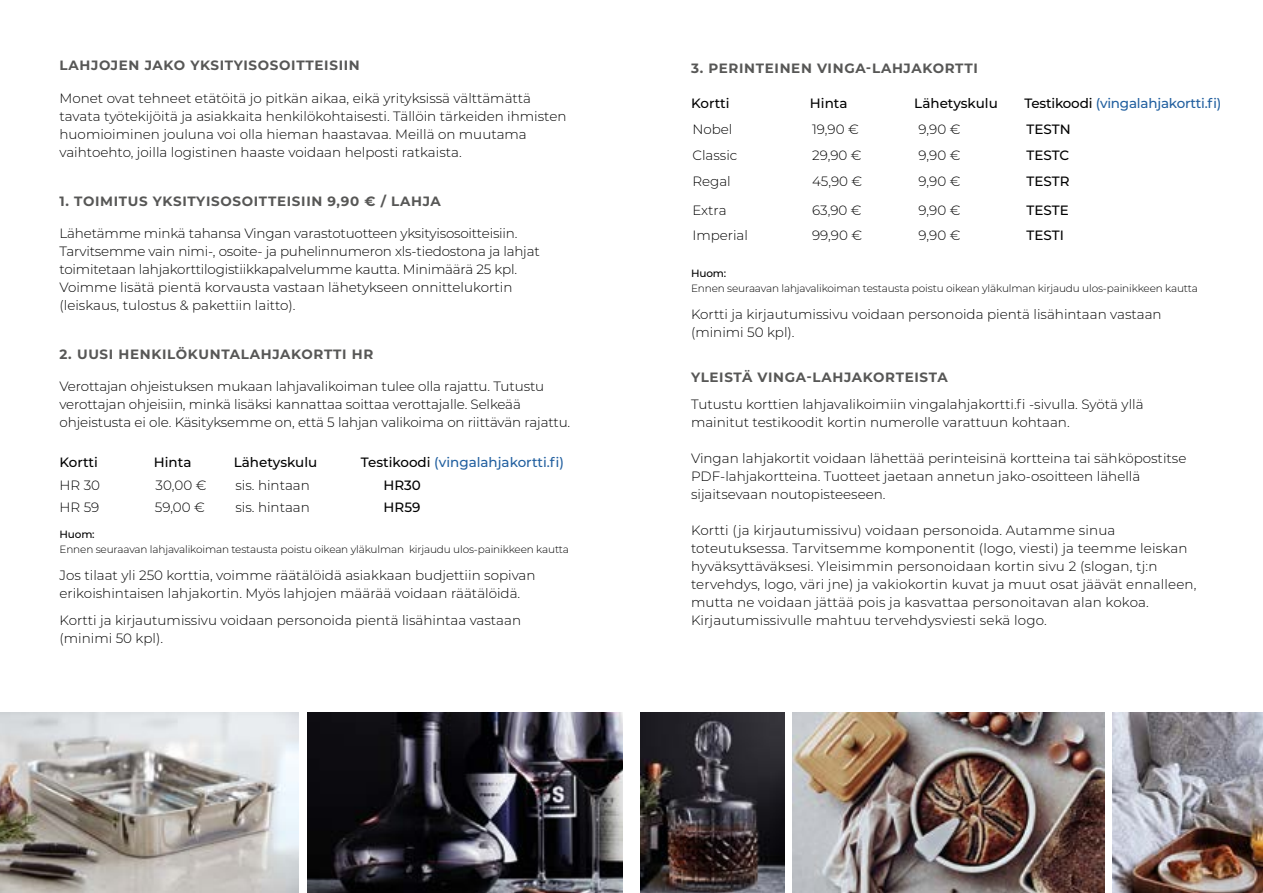
<style>
.page{position:relative;width:1263px;height:893px;background:#fff}
.page>*{position:absolute;margin:0;border:0;box-sizing:border-box;transform-origin:0 0}
.t1{font:300 13.5px/18px "Montserrat";color:#000}
.t2{font:700 13.5px "Montserrat";letter-spacing:.05em;color:#575756}
.t3{font:500 13.5px "Montserrat";color:#000}
.t4{font:500 13.5px "Montserrat";letter-spacing:-.015em;color:#215f9f}
.t5{font:300 10.5px "Montserrat";letter-spacing:-.015em;color:#000}
.t6{font:500 10.5px "Montserrat";letter-spacing:-.015em;color:#000}
.s1{color:#000}
</style>
<div class="page">
<img style="left:792px;top:713px;width:312px;height:180px">
<img style="left:1112px;top:713px;width:151px;height:180px">
<img style="left:640px;top:713px;width:144px;height:180px">
<img style="left:307px;top:713px;width:316px;height:180px">
<img style="left:0;top:713px;width:299px;height:180px">
<p class="t2" style="left:60px;top:55px;width:302px">LAHJOJEN JAKO YKSITYISOSOITTEISIIN</p>
<p class="t1" style="left:60px;top:89px;width:508px">Monet ovat tehneet etätöitä jo pitkän aikaa, eikä yrityksissä välttämättä tavata työtekijöitä ja asiakkaita henkilökohtaisesti. Tällöin tärkeiden ihmisten huomioiminen jouluna voi olla hieman haastavaa. Meillä on muutama vaihtoehto, joilla logistinen haaste voidaan helposti ratkaista.</p>
<p class="t2" style="left:60px;top:191px;width:383px">1. TOIMITUS YKSITYISOSOITTEISIIN 9,90 € / LAHJA</p>
<p class="t1" style="left:60px;top:224px;width:482px">Lähetämme minkä tahansa Vingan varastotuotteen yksityisosoitteisiin.<br>Tarvitsemme vain nimi-, osoite- ja puhelinnumeron xls-tiedostona ja lahjat toimitetaan lahjakorttilogistiikkapalvelumme kautta. Minimäärä 25 kpl.<br>Voimme lisätä pientä korvausta vastaan lähetykseen onnittelukortin (leiskaus, tulostus &amp; pakettiin laitto).</p>
<p class="t2" style="left:60px;top:344px;width:315px">2. UUSI HENKILÖKUNTALAHJAKORTTI HR</p>
<p class="t1" style="left:60px;top:377px;width:512px">Verottajan ohjeistuksen mukaan lahjavalikoiman tulee olla rajattu. Tutustu verottajan ohjeisiin, minkä lisäksi kannattaa soittaa verottajalle. Selkeää ohjeistusta ei ole. Käsityksemme on, että 5 lahjan valikoima on riittävän rajattu.</p>
<p class="t3" style="left:60px;top:453px;width:40px">Kortti</p>
<p class="t3" style="left:154px;top:453px;width:39px">Hinta</p>
<p class="t3" style="left:234px;top:453px;width:85px">Lähetyskulu</p>
<p class="t4" style="left:361px;top:453px;width:204px"><span class="s1">Testikoodi</span> (vingalahjakortti.fi)</p>
<p class="t1" style="left:60px;top:475px;width:42px">HR 30</p>
<p class="t1" style="left:156px;top:475px;width:52px">30,00 €</p>
<p class="t1" style="left:235px;top:475px;width:76px">sis. hintaan</p>
<p class="t3" style="left:384px;top:475px;width:39px">HR30</p>
<p class="t1" style="left:60px;top:498px;width:41px">HR 59</p>
<p class="t1" style="left:155px;top:498px;width:52px">59,00 €</p>
<p class="t1" style="left:235px;top:498px;width:76px">sis. hintaan</p>
<p class="t3" style="left:384px;top:498px;width:38px">HR59</p>
<p class="t6" style="left:60px;top:527px;width:37px">Huom:</p>
<p class="t5" style="left:60px;top:542px;width:511px">Ennen seuraavan lahjavalikoiman testausta poistu oikean yläkulman kirjaudu ulos-painikkeen kautta</p>
<p class="t1" style="left:60px;top:566px;width:478px">Jos tilaat yli 250 korttia, voimme räätälöidä asiakkaan budjettiin sopivan erikoishintaisen lahjakortin. Myös lahjojen määrää voidaan räätälöidä.</p>
<p class="t1" style="left:60px;top:611px;width:463px">Kortti ja kirjautumissivu voidaan personoida pientä lisähintaa vastaan (minimi 50 kpl).</p>
<p class="t2" style="left:691px;top:58px;width:288px">3. PERINTEINEN VINGA-LAHJAKORTTI</p>
<p class="t3" style="left:691px;top:93px;width:40px">Kortti</p>
<p class="t3" style="left:810px;top:93px;width:39px">Hinta</p>
<p class="t3" style="left:914px;top:93px;width:85px">Lähetyskulu</p>
<p class="t4" style="left:1024px;top:94px;width:198px"><span class="s1">Testikoodi</span> (vingalahjakortti.fi)</p>
<p class="t1" style="left:692px;top:120px;width:42px">Nobel</p>
<p class="t1" style="left:812px;top:120px;width:48px">19,90 €</p>
<p class="t1" style="left:918px;top:120px;width:43px">9,90 €</p>
<p class="t3" style="left:1026px;top:120px;width:46px">TESTN</p>
<p class="t1" style="left:692px;top:146px;width:46px">Classic</p>
<p class="t1" style="left:812px;top:146px;width:51px">29,90 €</p>
<p class="t1" style="left:918px;top:146px;width:43px">9,90 €</p>
<p class="t3" style="left:1026px;top:146px;width:44px">TESTC</p>
<p class="t1" style="left:692px;top:172px;width:40px">Regal</p>
<p class="t1" style="left:812px;top:172px;width:52px">45,90 €</p>
<p class="t1" style="left:918px;top:172px;width:43px">9,90 €</p>
<p class="t3" style="left:1026px;top:172px;width:44px">TESTR</p>
<p class="t1" style="left:692px;top:200px;width:36px">Extra</p>
<p class="t1" style="left:812px;top:200px;width:51px">63,90 €</p>
<p class="t1" style="left:918px;top:200px;width:43px">9,90 €</p>
<p class="t3" style="left:1026px;top:200px;width:44px">TESTE</p>
<p class="t1" style="left:692px;top:226px;width:57px">Imperial</p>
<p class="t1" style="left:812px;top:226px;width:52px">99,90 €</p>
<p class="t1" style="left:918px;top:226px;width:43px">9,90 €</p>
<p class="t3" style="left:1026px;top:226px;width:39px">TESTI</p>
<p class="t6" style="left:691px;top:266px;width:37px">Huom:</p>
<p class="t5" style="left:691px;top:281px;width:508px">Ennen seuraavan lahjavalikoiman testausta poistu oikean yläkulman kirjaudu ulos-painikkeen kautta</p>
<p class="t1" style="left:691px;top:305px;width:472px">Kortti ja kirjautumissivu voidaan personoida pientä lisähintaan vastaan (minimi 50 kpl).</p>
<p class="t2" style="left:691px;top:368px;width:258px">YLEISTÄ VINGA-LAHJAKORTEISTA</p>
<p class="t1" style="left:691px;top:395px;width:454px">Tutustu korttien lahjavalikoimiin vingalahjakortti.fi -sivulla. Syötä yllä mainitut testikoodit kortin numerolle varattuun kohtaan.</p>
<p class="t1" style="left:691px;top:449px;width:497px">Vingan lahjakortit voidaan lähettää perinteisinä kortteina tai sähköpostitse<br>PDF-lahjakortteina. Tuotteet jaetaan annetun jako-osoitteen lähellä sijaitsevaan noutopisteeseen.</p>
<p class="t1" style="left:691px;top:521px;width:507px">Kortti (ja kirjautumissivu) voidaan personoida. Autamme sinua toteutuksessa. Tarvitsemme komponentit (logo, viesti) ja teemme leiskan hyväksyttäväksesi. Yleisimmin personoidaan kortin sivu 2 (slogan, tj:n tervehdys, logo, väri jne) ja vakiokortin kuvat ja muut osat jäävät ennalleen, mutta ne voidaan jättää pois ja kasvattaa personoitavan alan kokoa.<br>Kirjautumissivulle mahtuu tervehdysviesti sekä logo.</p>
</div>
